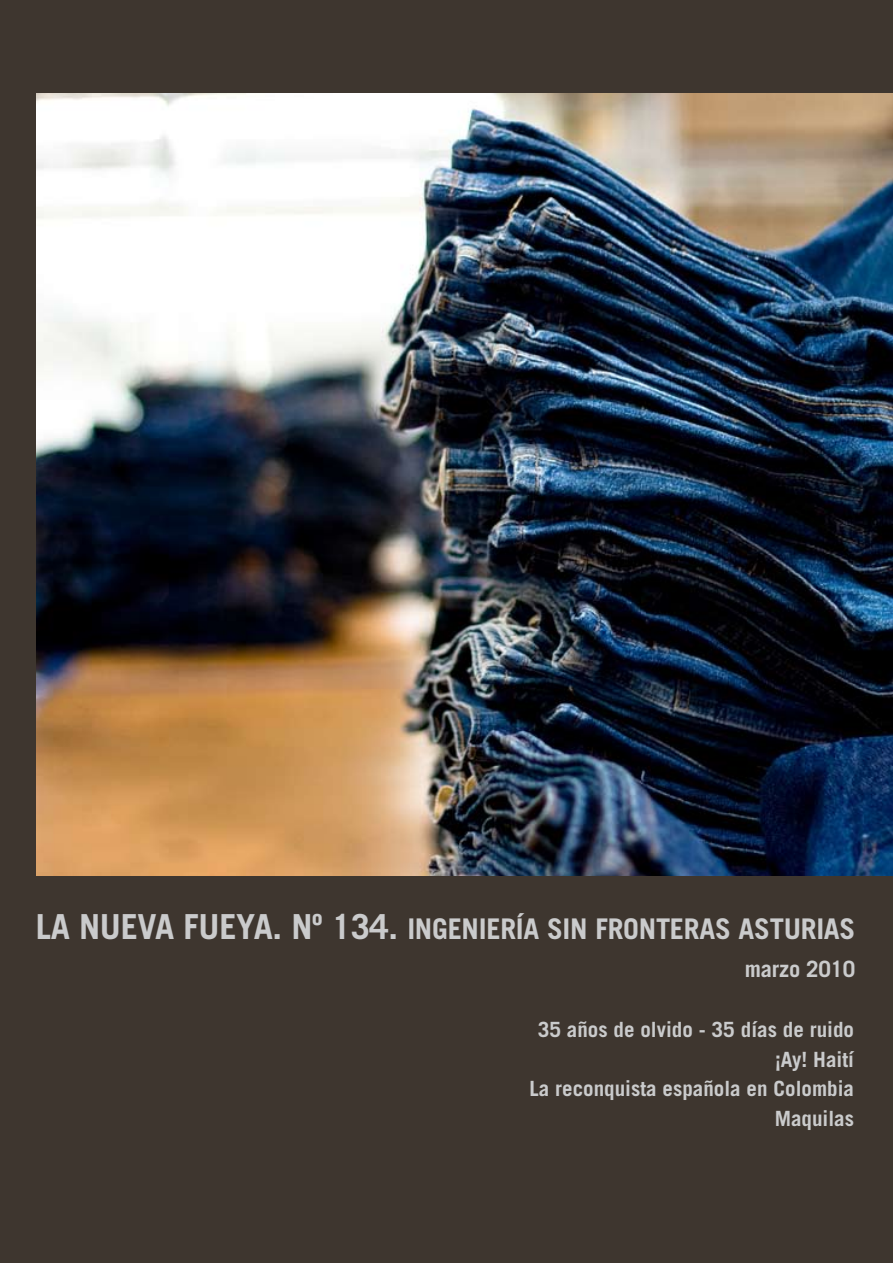
<style>
.page{position:relative;width:893px;height:1263px;background:#3e362f}
.page>*{position:absolute;margin:0;border:0;box-sizing:border-box;transform-origin:0 0}
.t1{font:700 28.5px "Trade Gothic LT Std";letter-spacing:-.01em;color:#cacbcc}
.t2{font:700 22.5px "Trade Gothic LT Std";letter-spacing:-.01em;color:#cacbcc}
.t3{font:700 21px/29.5px "Trade Gothic LT Std";color:#cacbcc;text-align:right}
.s1{font-size:34.5px}
</style>
<div class="page">
<img style="left:36px;top:94px;width:857px;height:781px">
<h1 class="t1" style="left:36px;top:911px;width:821px"><span class="s1">LA NUEVA FUEYA. Nº 134.</span> INGENIERÍA SIN FRONTERAS ASTURIAS</h1>
<p class="t2" style="left:745px;top:955px;width:112px">marzo 2010</p>
<p class="t3" style="left:530px;top:1014px;width:326px">35 años de olvido - 35 días de ruido ¡Ay! Haití<br>La reconquista española en Colombia<br>Maquilas</p>
</div>
